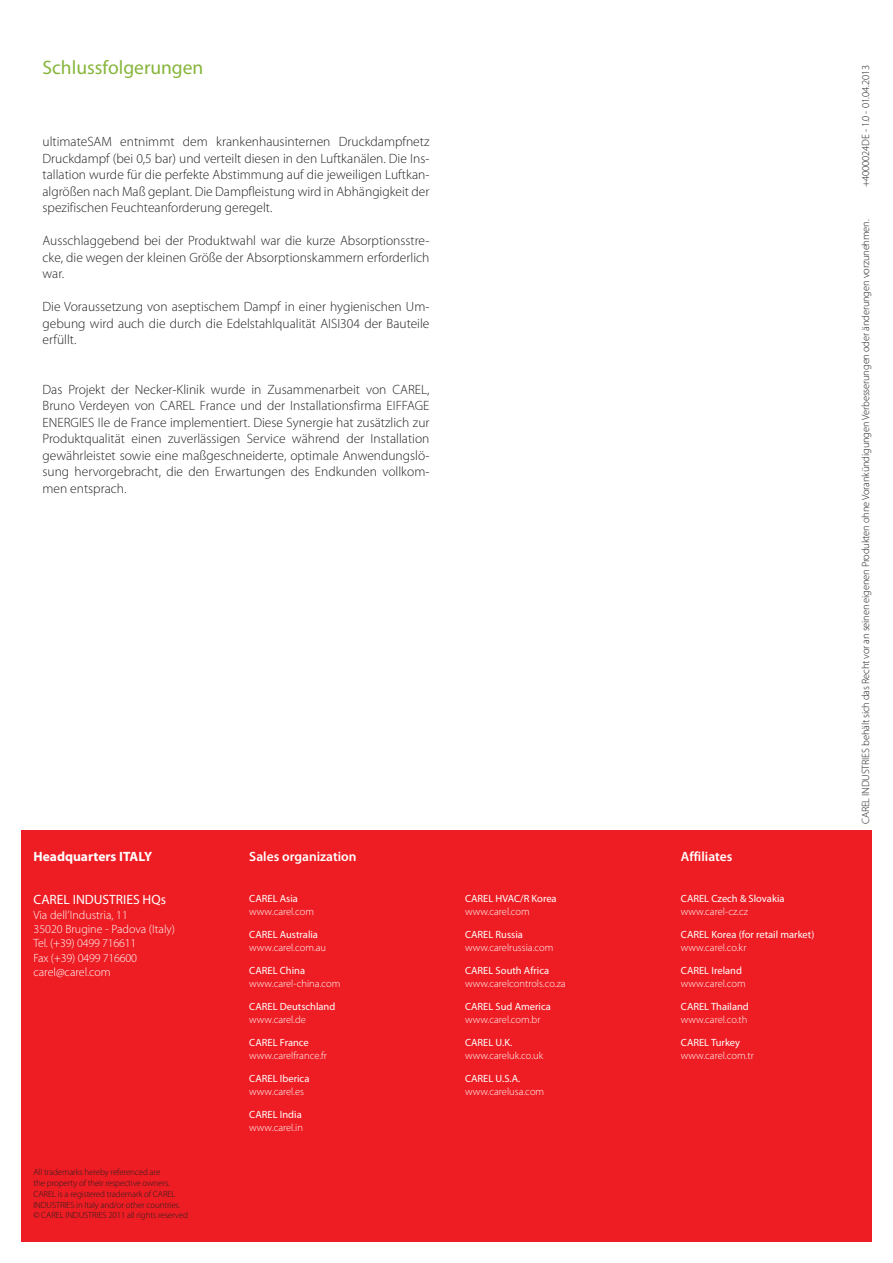
<style>
.page{position:relative;width:893px;height:1263px;background:#fff}
.page>*{position:absolute;margin:0;border:0;box-sizing:border-box;transform-origin:0 0}
.t1{font:19.5px "Myriad Pro";color:#87b53b}
.t2{font:300 13.5px/16.5px "Myriad Pro";color:#231f20;text-align:justify}
.t3{font:600 13.5px "Myriad Pro";color:#fff}
.t4{font:13.5px "Myriad Pro";color:#fff}
.t5{font:700 13.5px "Myriad Pro";color:#fff}
.t6{font:300 12px/14.4px "Myriad Pro";color:#fff}
.t7{font:300 10.5px "Myriad Pro";color:#fff}
.t8{font:10.5px "Myriad Pro";color:#fff}
.t9{font:300 10.5px "Myriad Pro";letter-spacing:-.015em;color:#231f20}
.t10{font:300 9px/10.8px "Myriad Pro";letter-spacing:-.015em;color:#231f20}
</style>
<div class="page">
<div style="left:21px;top:830px;width:851px;height:412px;background:#ee1d23"></div>
<h1 class="t1" style="left:43px;top:56px;width:162px">Schlussfolgerungen</h1>
<p class="t2" style="left:43px;top:133px;width:388px">ultimateSAM entnimmt dem krankenhausinternen Druckdampfnetz Druckdampf (bei 0,5 bar) und verteilt diesen in den Luftkanälen. Die Ins&shy;tallation wurde für die perfekte Abstimmung auf die jeweiligen Luftkan&shy;algrößen nach Maß geplant. Die Dampfleistung wird in Abhängigkeit der spezifischen Feuchteanforderung geregelt.</p>
<p class="t2" style="left:43px;top:232px;width:388px">Ausschlaggebend bei der Produktwahl war die kurze Absorptionsstre&shy;cke, die wegen der kleinen Größe der Absorptionskammern erforderlich war.</p>
<p class="t2" style="left:43px;top:298px;width:388px">Die Voraussetzung von aseptischem Dampf in einer hygienischen Um&shy;gebung wird auch die durch die Edelstahlqualität AISI304 der Bauteile erfüllt.</p>
<p class="t2" style="left:43px;top:381px;width:388px">Das Projekt der Necker-Klinik wurde in Zusammenarbeit von CAREL, Bruno Verdeyen von CAREL France und der Installationsfirma EIFFAGE ENERGIES Ile de France implementiert. Diese Synergie hat zusätzlich zur Produktqualität einen zuverlässigen Service während der Installation gewährleistet sowie eine maßgeschneiderte, optimale Anwendungslö&shy;sung hervorgebracht, die den Erwartungen des Endkunden vollkom&shy;men entsprach.</p>
<p class="t9" style="left:859px;top:187px;width:123px;rotate:-90deg">+4000024DE - 1.0 - 01.04.2013</p>
<p class="t9" style="left:859px;top:824px;width:606px;rotate:-90deg">CAREL INDUSTRIES behält sich das Recht vor an seinen eigenen Produkten ohne Vorankündigungen Verbesserungen oder änderungen vorzunehmen.</p>
<p class="t5" style="left:33px;top:847px;width:120px">Headquarters ITALY</p>
<p class="t3" style="left:249px;top:847px;width:109px">Sales organization</p>
<p class="t3" style="left:681px;top:847px;width:53px">Affiliates</p>
<p class="t4" style="left:33px;top:891px;width:134px">CAREL INDUSTRIES HQs</p>
<p class="t6" style="left:33px;top:907px;width:143px">Via dell’Industria, 11<br>35020 Brugine - Padova (Italy)<br>Tel. (+39) 0499 716611<br>Fax (+39) 0499 716600 carel@carel.com</p>
<p class="t8" style="left:249px;top:892px;width:50px">CAREL Asia</p>
<p class="t7" style="left:249px;top:905px;width:66px">www.carel.com</p>
<p class="t8" style="left:249px;top:928px;width:70px">CAREL Australia</p>
<p class="t7" style="left:249px;top:941px;width:78px">www.carel.com.au</p>
<p class="t8" style="left:249px;top:964px;width:57px">CAREL China</p>
<p class="t7" style="left:249px;top:977px;width:93px">www.carel-china.com</p>
<p class="t8" style="left:249px;top:1000px;width:88px">CAREL Deutschland</p>
<p class="t7" style="left:249px;top:1013px;width:58px">www.carel.de</p>
<p class="t8" style="left:249px;top:1036px;width:61px">CAREL France</p>
<p class="t7" style="left:249px;top:1049px;width:79px">www.carelfrance.fr</p>
<p class="t8" style="left:249px;top:1072px;width:62px">CAREL Iberica</p>
<p class="t7" style="left:249px;top:1085px;width:56px">www.carel.es</p>
<p class="t8" style="left:249px;top:1108px;width:54px">CAREL India</p>
<p class="t7" style="left:249px;top:1121px;width:55px">www.carel.in</p>
<p class="t8" style="left:465px;top:892px;width:93px">CAREL HVAC/R Korea</p>
<p class="t7" style="left:465px;top:905px;width:66px">www.carel.com</p>
<p class="t8" style="left:465px;top:928px;width:59px">CAREL Russia</p>
<p class="t7" style="left:465px;top:941px;width:90px">www.carelrussia.com</p>
<p class="t8" style="left:465px;top:964px;width:85px">CAREL South Africa</p>
<p class="t7" style="left:465px;top:977px;width:102px">www.carelcontrols.co.za</p>
<p class="t8" style="left:465px;top:1000px;width:87px">CAREL Sud America</p>
<p class="t7" style="left:465px;top:1013px;width:77px">www.carel.com.br</p>
<p class="t8" style="left:465px;top:1036px;width:49px">CAREL U.K.</p>
<p class="t7" style="left:465px;top:1049px;width:80px">www.careluk.co.uk</p>
<p class="t8" style="left:465px;top:1072px;width:57px">CAREL U.S.A.</p>
<p class="t7" style="left:465px;top:1085px;width:81px">www.carelusa.com</p>
<p class="t8" style="left:681px;top:892px;width:105px">CAREL Czech &amp; Slovakia</p>
<p class="t7" style="left:681px;top:905px;width:69px">www.carel-cz.cz</p>
<p class="t8" style="left:681px;top:928px;width:135px">CAREL Korea (for retail market)</p>
<p class="t7" style="left:681px;top:941px;width:67px">www.carel.co.kr</p>
<p class="t8" style="left:681px;top:964px;width:63px">CAREL Ireland</p>
<p class="t7" style="left:681px;top:977px;width:66px">www.carel.com</p>
<p class="t8" style="left:681px;top:1000px;width:69px">CAREL Thailand</p>
<p class="t7" style="left:681px;top:1013px;width:68px">www.carel.co.th</p>
<p class="t8" style="left:681px;top:1036px;width:61px">CAREL Turkey</p>
<p class="t7" style="left:681px;top:1049px;width:74px">www.carel.com.tr</p>
<p class="t10" style="left:33px;top:1166px;width:156px">All trademarks hereby referenced are<br>the property of their respective owners.<br>CAREL is a registered trademark of CAREL INDUSTRIES in Italy and/or other countries. © CAREL INDUSTRIES 2011 all rights reserved</p>
</div>
